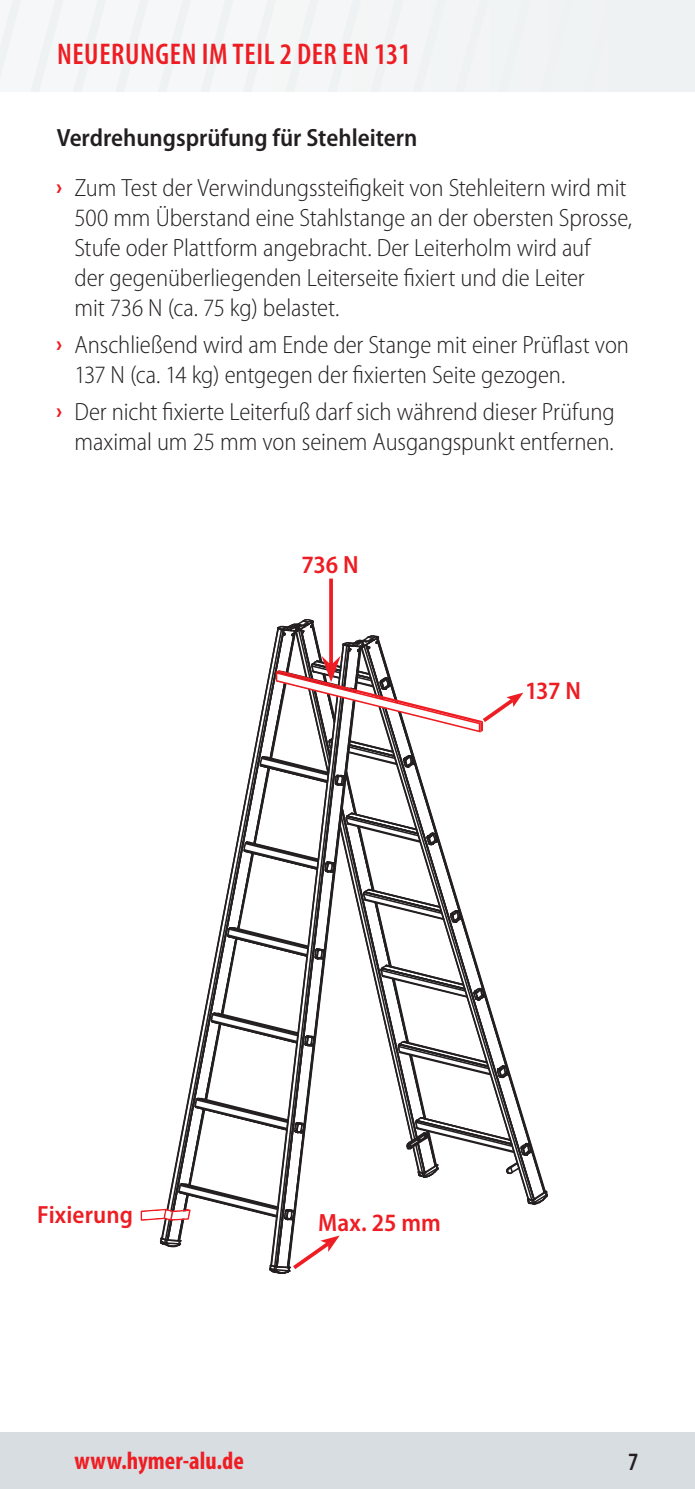
<style>
.page{position:relative;width:695px;height:1489px;background:#fff}
.page>*{position:absolute;margin:0;border:0;box-sizing:border-box;transform-origin:0 0}
.t1{font:600 condensed 30px "Myriad Pro";letter-spacing:.02em;color:#ee1d23}
.t2{font:300 semi-condensed 25px/30px "Myriad Pro";letter-spacing:-.005em;color:#231f20}
.t3{font:600 semi-condensed 25px "Myriad Pro";letter-spacing:.005em;color:#ee1d23}
.t4{font:700 condensed 25px "Myriad Pro";color:#ee1d23}
.t5{font:600 condensed 25px "Myriad Pro";color:#231f20}
.s1{font-weight:600}
.s2{font-weight:900;font-stretch:condensed;font-size:22.5px;color:#ee1d23}
</style>
<div class="page">
<div style="left:0;top:0;width:694px;height:92px;background:#f2f5f5"></div>
<div style="left:0;top:1431px;width:694px;height:57px;background:#d7dde1"></div>
<svg style="left:329px;top:578px;width:4px;height:41px"></svg>
<svg style="left:141px;top:619px;width:406px;height:654px"></svg>
<p class="t1" style="left:57px;top:36px;width:355px">NEUERUNGEN IM TEIL 2 DER EN 131</p>
<p class="t2" style="left:57px;top:114px;width:571px;line-height:49.2px"><span class="s1">Verdrehungsprüfung für Stehleitern<br></span><span class="s2">Ű</span> Zum Test der Verwindungssteifigkeit von Stehleitern wird mit</p>
<p class="t2" style="left:74px;top:203px;width:559px">500 mm Überstand eine Stahlstange an der obersten Sprosse, Stufe oder Plattform angebracht. Der Leiterholm wird auf<br>der gegenüberliegenden Leiterseite fixiert und die Leiter<br>mit 736 N (ca. 75 kg) belastet.</p>
<p class="t2" style="left:74px;top:330px;width:556px;text-indent:-18px"><span class="s2">Ű</span> Anschließend wird am Ende der Stange mit einer Prüflast von<br>137 N (ca. 14 kg) entgegen der fixierten Seite gezogen.</p>
<p class="t2" style="left:57px;top:397px;width:559px;text-align:right"><span class="s2">Ű</span> Der nicht fixierte Leiterfuß darf sich während dieser Prüfung maximal um 25 mm von seinem Ausgangspunkt entfernen.</p>
<p class="t3" style="left:301px;top:551px;width:59px">736 N</p>
<p class="t3" style="left:525px;top:676px;width:57px">137 N</p>
<p class="t3" style="left:37px;top:1200px;width:97px">Fixierung</p>
<p class="t3" style="left:318px;top:1208px;width:124px">Max. 25 mm</p>
<p class="t4" style="left:74px;top:1445px;width:171px">www.hymer-alu.de</p>
<p class="t5" style="left:628px;top:1446px;width:12px">7</p>
</div>
